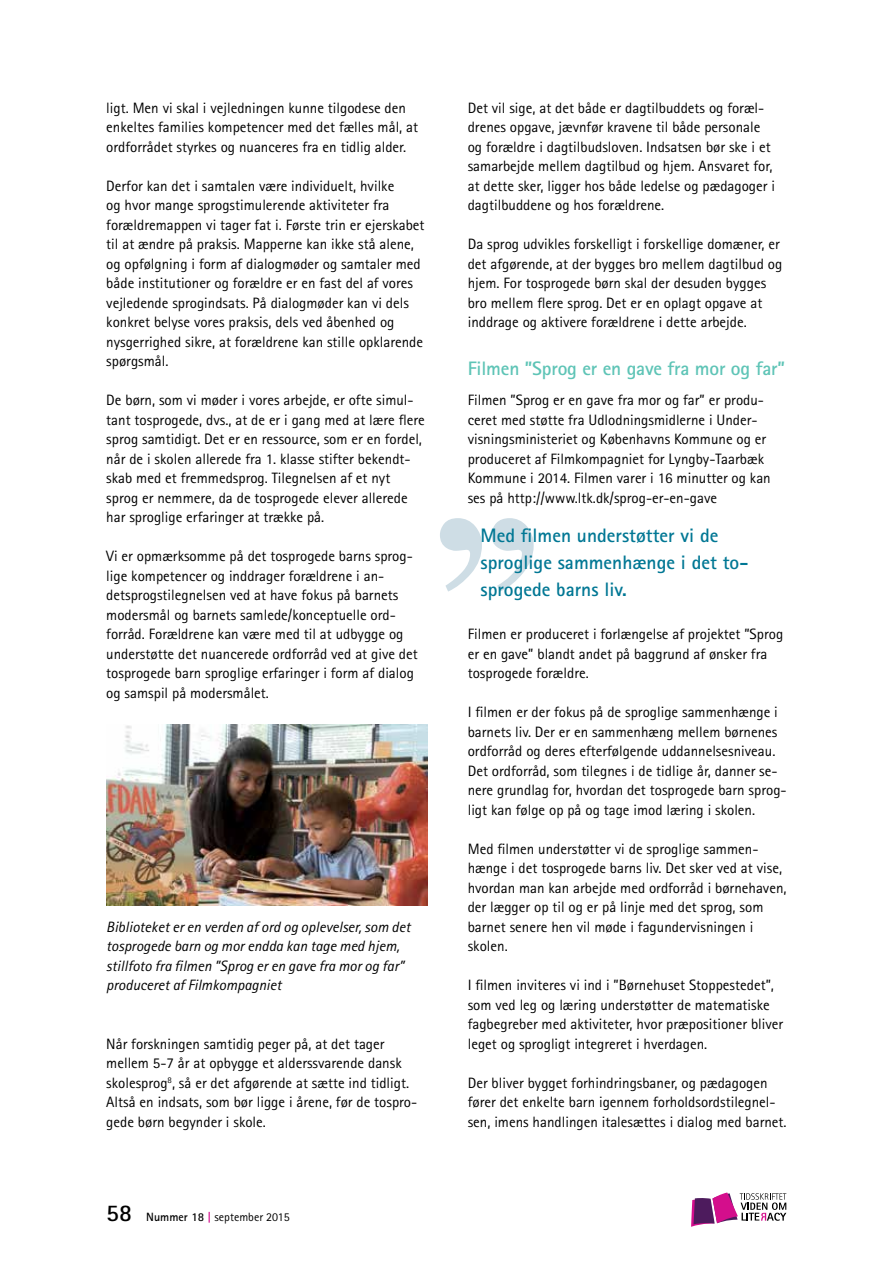
<style>
.page{position:relative;width:893px;height:1263px;background:#fff}
.page>*{position:absolute;margin:0;border:0;box-sizing:border-box;transform-origin:0 0}
.t1{font:700 19.5px/27px "Rotis Sans Serif";color:#007794}
.t2{font:700 19.5px "Rotis Sans Serif";letter-spacing:-.01em;color:#5ec4b6}
.t3{font:15px/19.5px "Rotis Sans Serif";color:#000}
.t4{font:italic 15px/19.5px "Rotis Sans Serif";color:#000}
.t5{font:12px "Rotis Sans Serif";color:#000}
.s1{font-weight:700;font-size:24px}
.s2{font-weight:700}
.s3{font-weight:700;color:#d40e8c}
</style>
<div class="page">
<svg style="left:440px;top:518px;width:94px;height:73px"></svg>
<img style="left:106px;top:725px;width:321px;height:180px">
<svg style="left:691px;top:1192px;width:95px;height:35px"></svg>
<p class="t3" style="left:106px;top:98px;width:313px">ligt. Men vi skal i vejledningen kunne tilgodese den enkeltes families kompetencer med det fælles mål, at ordforrådet styrkes og nuanceres fra en tidlig alder.</p>
<p class="t3" style="left:106px;top:176px;width:320px">Derfor kan det i samtalen være individuelt, hvilke<br>og hvor mange sprogstimulerende aktiviteter fra forældremappen vi tager fat i. Første trin er ejerskabet til at ændre på praksis. Mapperne kan ikke stå alene, og opfølgning i form af dialogmøder og samtaler med både institutioner og forældre er en fast del af vores vejledende sprogindsats. På dialogmøder kan vi dels konkret belyse vores praksis, dels ved åbenhed og nysgerrighed sikre, at forældrene kan stille opklarende spørgsmål.</p>
<p class="t3" style="left:106px;top:390px;width:320px">De børn, som vi møder i vores arbejde, er ofte simul&shy;tant tosprogede, dvs., at de er i gang med at lære flere sprog samtidigt. Det er en ressource, som er en fordel, når de i skolen allerede fra 1. klasse stifter bekendt&shy;skab med et fremmedsprog. Tilegnelsen af et nyt sprog er nemmere, da de tosprogede elever allerede har sproglige erfaringer at trække på.</p>
<p class="t3" style="left:106px;top:546px;width:313px">Vi er opmærksomme på det tosprogede barns sprog&shy;lige kompetencer og inddrager forældrene i an&shy;detsprogstilegnelsen ved at have fokus på barnets modersmål og barnets samlede/konceptuelle ord&shy;forråd. Forældrene kan være med til at udbygge og understøtte det nuancerede ordforråd ved at give det tosprogede barn sproglige erfaringer i form af dialog og samspil på modersmålet.</p>
<p class="t4" style="left:106px;top:917px;width:306px">Biblioteket er en verden af ord og oplevelser, som det tosprogede barn og mor endda kan tage med hjem, stillfoto fra filmen ”Sprog er en gave fra mor og far” produceret af Filmkompagniet</p>
<p class="t3" style="left:106px;top:1034px;width:312px">Når forskningen samtidig peger på, at det tager mellem 5-7 år at opbygge et alderssvarende dansk skolesprog<sup>8</sup>, så er det afgørende at sætte ind tidligt.<br>Altså en indsats, som bør ligge i årene, før de tospro&shy;gede børn begynder i skole.</p>
<p class="t5" style="left:106px;top:1209px;width:185px"><span class="s1">58</span> <span class="s2">Nummer 18</span> <span class="s3">|</span> september 2015</p>
<p class="t3" style="left:468px;top:98px;width:309px">Det vil sige, at det både er dagtilbuddets og foræl&shy;drenes opgave, jævnfør kravene til både personale og forældre i dagtilbudsloven. Indsatsen bør ske i et samarbejde mellem dagtilbud og hjem. Ansvaret for, at dette sker, ligger hos både ledelse og pædagoger i dagtilbuddene og hos forældrene.</p>
<p class="t3" style="left:468px;top:234px;width:316px">Da sprog udvikles forskelligt i forskellige domæner, er det afgørende, at der bygges bro mellem dagtilbud og hjem. For tosprogede børn skal der desuden bygges bro mellem flere sprog. Det er en oplagt opgave at inddrage og aktivere forældrene i dette arbejde.</p>
<h1 class="t2" style="left:468px;top:356px;width:319px">Filmen ”Sprog er en gave fra mor og far”</h1>
<p class="t3" style="left:468px;top:390px;width:305px">Filmen ”Sprog er en gave fra mor og far” er produ&shy;ceret med støtte fra Udlodningsmidlerne i Under&shy;visningsministeriet og Københavns Kommune og er produceret af Filmkompagniet for Lyngby-Taarbæk Kommune i 2014. Filmen varer i 16 minutter og kan ses på http://www.ltk.dk/sprog-er-en-gave</p>
<h1 class="t1" style="left:480px;top:522px;width:269px">Med filmen understøtter vi de sproglige sammenhænge i det to&shy;sprogede barns liv.</h1>
<p class="t3" style="left:468px;top:624px;width:317px">Filmen er produceret i forlængelse af projektet ”Sprog er en gave” blandt andet på baggrund af ønsker fra tosprogede forældre.</p>
<p class="t3" style="left:468px;top:702px;width:320px">I filmen er der fokus på de sproglige sammenhænge i barnets liv. Der er en sammenhæng mellem børnenes ordforråd og deres efterfølgende uddannelsesniveau.<br>Det ordforråd, som tilegnes i de tidlige år, danner se&shy;nere grundlag for, hvordan det tosprogede barn sprog&shy;ligt kan følge op på og tage imod læring i skolen.</p>
<p class="t3" style="left:468px;top:839px;width:320px">Med filmen understøtter vi de sproglige sammen&shy;hænge i det tosprogede barns liv. Det sker ved at vise, hvordan man kan arbejde med ordforråd i børnehaven, der lægger op til og er på linje med det sprog, som barnet senere hen vil møde i fagundervisningen i skolen.</p>
<p class="t3" style="left:468px;top:975px;width:317px">I filmen inviteres vi ind i ”Børnehuset Stoppestedet”, som ved leg og læring understøtter de matematiske fagbegreber med aktiviteter, hvor præpositioner bliver leget og sprogligt integreret i hverdagen.</p>
<p class="t3" style="left:468px;top:1073px;width:320px">Der bliver bygget forhindringsbaner, og pædagogen fører det enkelte barn igennem forholdsordstilegnel&shy;sen, imens handlingen italesættes i dialog med barnet.</p>
</div>
